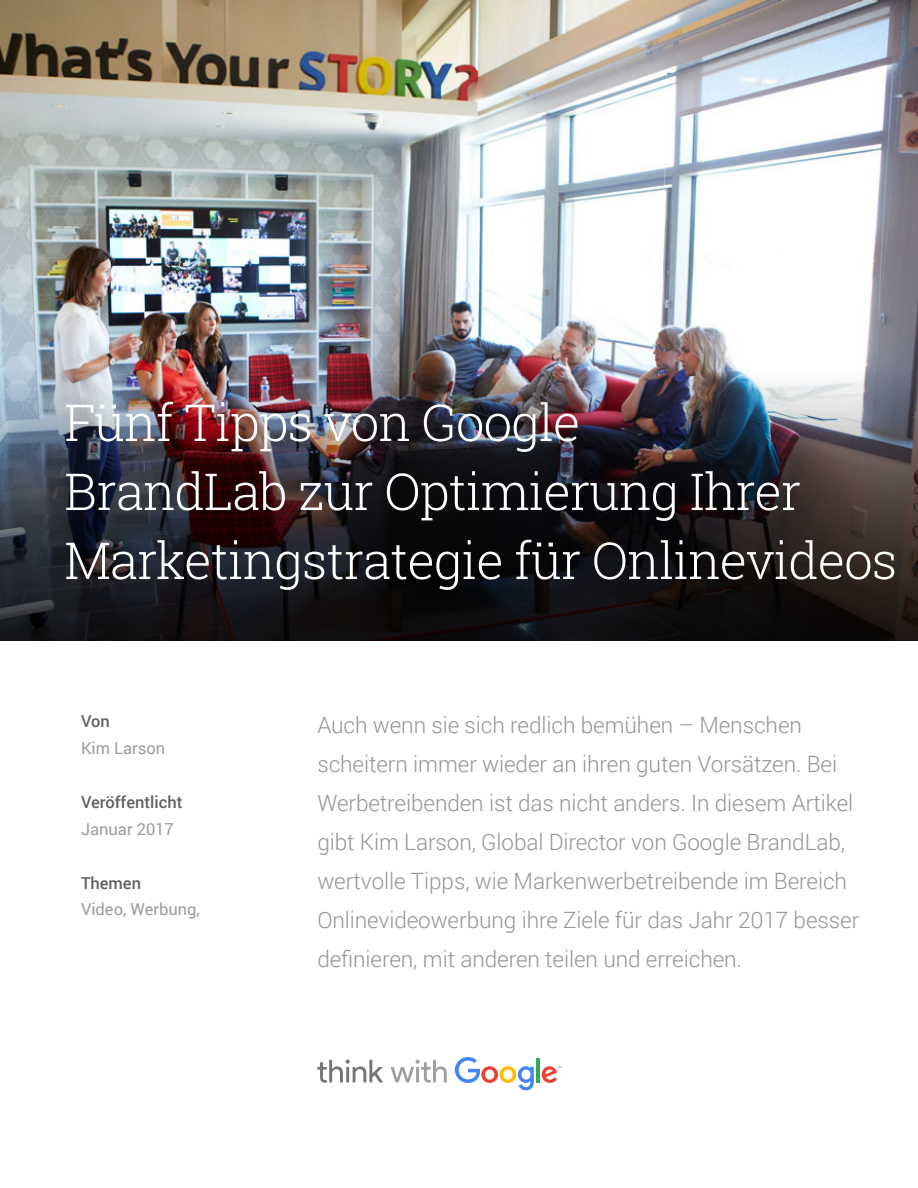
<style>
.page{position:relative;width:918px;height:1188px;background:#fff}
.page>*{position:absolute;margin:0;border:0;box-sizing:border-box;transform-origin:0 0}
.t1{font:300 51px/69px "Roboto Slab";letter-spacing:-.02em;color:#fff}
.t2{font:300 22.5px/39px "Roboto";letter-spacing:-.005em;color:#939598}
.t3{font:16.5px "Roboto";color:#9c9c9c}
.t4{font:500 16.5px "Roboto";color:#616162}
</style>
<div class="page">
<img style="left:0;top:0;width:918px;height:371px">
<img style="left:0;top:371px;width:918px;height:270px">
<svg style="left:317px;top:1060px;width:66px;height:23px"></svg>
<svg style="left:391px;top:1060px;width:56px;height:23px"></svg>
<svg style="left:455px;top:1057px;width:79px;height:33px"></svg>
<hr style="left:536px;top:1058px;width:4px;height:24px;background:#34a853">
<svg style="left:542px;top:1066px;width:19px;height:17px"></svg>
<h1 class="t1" style="left:64px;top:387px;width:834px">Fünf Tipps von Google<br>BrandLab zur Optimierung Ihrer<br>Marketingstrategie für Onlinevideos</h1>
<p class="t4" style="left:81px;top:710px;width:30px">Von</p>
<p class="t3" style="left:81px;top:737px;width:86px">Kim Larson</p>
<p class="t4" style="left:81px;top:791px;width:103px">Veröffentlicht</p>
<p class="t3" style="left:81px;top:818px;width:94px">Januar 2017</p>
<p class="t4" style="left:81px;top:872px;width:62px">Themen</p>
<p class="t3" style="left:81px;top:897px;width:120px">Video, Werbung,</p>
<p class="t2" style="left:317px;top:705px;width:543px">Auch wenn sie sich redlich bemühen – Menschen scheitern immer wieder an ihren guten Vorsätzen. Bei Werbetreibenden ist das nicht anders. In diesem Artikel gibt Kim Larson, Global Director von Google BrandLab, wertvolle Tipps, wie Markenwerbetreibende im Bereich Onlinevideowerbung ihre Ziele für das Jahr 2017 besser definieren, mit anderen teilen und erreichen.</p>
</div>
